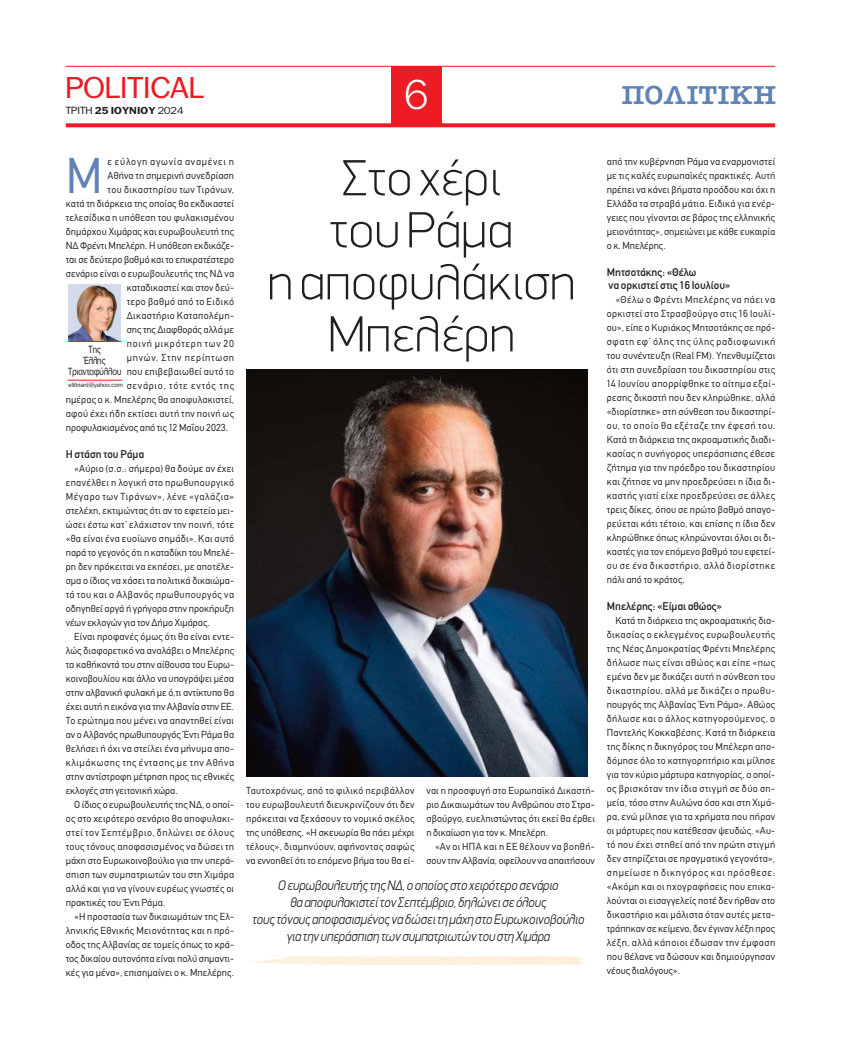
<style>
.page{position:relative;width:841px;height:1039px;background:#fff}
.page>*{position:absolute;margin:0;border:0;box-sizing:border-box;transform-origin:0 0}
.t1{font:100 51px/52px "PF Din Display";color:#231f20;text-align:center;scale:1.05 1}
.t2{font:49.3px "CF Din";color:#5f83b7}
.t3{font:300 40px "PF Franklin Gothic";color:#fff}
.t4{font:29px "PF Franklin Gothic";color:#ed1c24;scale:1.1 1}
.t5{font:26px "American Type ITC Hel Dm Bd";letter-spacing:.025em;color:#5f83b7;scale:1.06 1}
.t6{font:italic 300 14px/17px "PF Din Display";color:#231f20;text-align:center;scale:.91 1}
.t7{font:11px/13px "CF Din";color:#231f20}
.t8{font:10px/14px "CF Din";letter-spacing:.01em;color:#231f20;text-align:justify}
.t9{font:10px "CF Din";letter-spacing:.075em;color:#231f20}
.t10{font:10px "CF Din";letter-spacing:.03em;color:#231f20}
.t11{font:10px "CF Din";letter-spacing:.04em;color:#231f20}
.t12{font:10px "CF Din";letter-spacing:.035em;color:#231f20}
.t13{font:10px/11px "PF Franklin Gothic";color:#231f20;text-align:center;scale:.86 1}
.t14{font:700 9.7px "PF Franklin Gothic";letter-spacing:.01em;color:#231f20;scale:1.1 1}
.t15{font:6px "PF Franklin Gothic";color:#231f20}
.s1{font-weight:400;font-size:10px}
.s2{font-weight:400}
</style>
<div class="page">
<svg style="left:66px;top:123px;width:708px;height:4px;background:#ee2d34"></svg>
<div style="left:391px;top:66px;width:50px;height:61px;background:#ed1c24"></div>
<hr style="left:66px;top:66px;width:708px;height:1px;background:#ed1c24">
<img style="left:246px;top:369px;width:341px;height:407px">
<hr style="left:67px;top:379px;width:55px;height:1px;background:#ed1c24">
<img style="left:68px;top:284px;width:53px;height:57px">
<hr style="left:68px;top:341px;width:53px;height:1px;background:#ed1c24">
<svg style="left:266px;top:956px;width:320px;height:9px;background:#fdf1e1"></svg>
<svg style="left:253px;top:960px;width:13px;height:3px"></svg>
<h3 class="t4" style="left:66px;top:71px;width:127px">ΡOLITICAL</h3>
<h3 class="t3" style="left:404px;top:72px;width:25px">6</h3>
<h3 class="t5" style="left:621px;top:81px;width:147px">ΠΟΛΙΤΙΚΗ</h3>
<p class="t14" style="left:66px;top:104px;width:108px"><span class="s1">TΡΙΤΗ</span> 25 ΙΟΥΝΙΟΥ <span class="s2">2024</span></p>
<h2 class="t2" style="left:66px;top:157px;width:38px">Μ</h2>
<p class="t9" style="left:107px;top:157px;width:128px">ε εύλογη αγωνία αναμένει η</p>
<p class="t8" style="left:107px;top:169px;width:128px">Αθήνα τη σημερινή συνεδρίαση</p>
<p class="t11" style="left:107px;top:185px;width:128px">του δικαστηρίου των Τιράνων,</p>
<p class="t8" style="left:66px;top:197px;width:170px">κατά τη διάρκεια της οποίας θα εκδικαστεί</p>
<p class="t8" style="left:66px;top:211px;width:170px">τελεσίδικα η υπόθεση του φυλακισμένου</p>
<p class="t8" style="left:66px;top:225px;width:170px">δημάρχου Χιμάρας και ευρωβουλευτή της</p>
<p class="t8" style="left:66px;top:239px;width:170px">ΝΔ Φρέντι Μπελέρη. Η υπόθεση εκδικάζε-</p>
<p class="t8" style="left:66px;top:253px;width:170px">ται σε δεύτερο βαθμό και το επικρατέστερο</p>
<p class="t8" style="left:66px;top:267px;width:170px">σενάριο είναι ο ευρωβουλευτής της ΝΔ να</p>
<p class="t8" style="left:127px;top:281px;width:109px">καταδικαστεί και στον δεύ-</p>
<p class="t11" style="left:127px;top:297px;width:109px">τερο βαθμό από το Ειδικό</p>
<p class="t12" style="left:127px;top:311px;width:109px">Δικαστήριο Καταπολέμη-</p>
<p class="t8" style="left:127px;top:323px;width:109px">σης της Διαφθοράς αλλά με</p>
<p class="t9" style="left:127px;top:339px;width:109px">ποινή μικρότερη των 20</p>
<p class="t9" style="left:127px;top:353px;width:109px">μηνών. Στην περίπτωση</p>
<p class="t10" style="left:127px;top:367px;width:109px">που επιβεβαιωθεί αυτό το</p>
<p class="t9" style="left:127px;top:381px;width:109px">σενάριο, τότε εντός της</p>
<p class="t8" style="left:66px;top:393px;width:170px">ημέρας ο κ. Μπελέρης θα αποφυλακιστεί,</p>
<p class="t10" style="left:66px;top:409px;width:170px">αφού έχει ήδη εκτίσει αυτή την ποινή ως</p>
<p class="t8" style="left:66px;top:421px;width:164px">προφυλακισμένος από τις 12 Μαΐου 2023.</p>
<p class="t7" style="left:66px;top:448px;width:80px">Η στάση του Ράμα</p>
<p class="t8" style="left:66px;top:462px;width:170px;text-indent:9px">«Αύριο (σ.σ.: σήμερα) θα δούμε αν έχει επανέλθει η λογική στο πρωθυπουργικό Μέγαρο των Τιράνων», λένε «γαλάζια» στελέχη, εκτιμώντας ότι αν το εφετείο μει&shy;ώσει έστω κατ’ ελάχιστον την ποινή, τότε «θα είναι ένα ευοίωνο σημάδι». Και αυτό παρά το γεγονός ότι η καταδίκη του Μπελέ&shy;ρη δεν πρόκειται να εκπέσει, με αποτέλε&shy;σμα ο ίδιος να χάσει τα πολιτικά δικαιώμα&shy;τά του και ο Αλβανός πρωθυπουργός να οδηγηθεί αργά ή γρήγορα στην προκήρυξη νέων εκλογών για τον Δήμο Χιμάρας.</p>
<p class="t8" style="left:66px;top:630px;width:170px;text-indent:9px">Είναι προφανές όμως ότι θα είναι εντε&shy;λώς διαφορετικό να αναλάβει ο Μπελέρης τα καθήκοντά του στην αίθουσα του Ευρω&shy;κοινοβουλίου και άλλο να υπογράψει μέσα στην αλβανική φυλακή με ό,τι αντίκτυπο θα έχει αυτή η εικόνα για την Αλβανία στην ΕΕ.<br>Το ερώτημα που μένει να απαντηθεί είναι αν ο Αλβανός πρωθυπουργός Έντι Ράμα θα θελήσει ή όχι να στείλει ένα μήνυμα απο&shy;κλιμάκωσης της έντασης με την Αθήνα στην αντίστροφη μέτρηση προς τις εθνικές εκλογές στη γειτονική χώρα.</p>
<p class="t8" style="left:66px;top:798px;width:170px;text-indent:9px">Ο ίδιος ο ευρωβουλευτής της ΝΔ, ο οποί&shy;ος στο χειρότερο σενάριο θα αποφυλακι&shy;στεί τον Σεπτέμβριο, δηλώνει σε όλους τους τόνους αποφασισμένος να δώσει τη μάχη στο Ευρωκοινοβούλιο για την υπερά&shy;σπιση των συμπατριωτών του στη Χιμάρα αλλά και για να γίνουν ευρέως γνωστές οι πρακτικές του Έντι Ράμα.</p>
<p class="t8" style="left:66px;top:910px;width:170px;text-indent:9px">«Η προστασία των δικαιωμάτων της Ελ&shy;ληνικής Εθνικής Μειονότητας και η πρό&shy;οδος της Αλβανίας σε τομείς όπως το κρά&shy;τος δικαίου αυτονόητα είναι πολύ σημαντι&shy;κές για μένα», επισημαίνει ο κ. Μπελέρης.</p>
<p class="t13" style="left:88px;top:344px;width:16px">Της</p>
<p class="t13" style="left:68px;top:355px;width:63px">Έλλης<br>Τριανταφύλλου</p>
<p class="t15" style="left:68px;top:381px;width:56px">ellitriant@yahoo.com</p>
<h1 class="t1" style="left:267px;top:152px;width:294px">Στο χέρι<br>του Ράμα<br>η αποφυλάκιση</h1>
<h1 class="t1" style="left:327px;top:308px;width:179px">Μπελέρη</h1>
<p class="t8" style="left:246px;top:784px;width:170px">Ταυτοχρόνως, από το φιλικό περιβάλλον του ευρωβουλευτή διευκρινίζουν ότι δεν πρόκειται να ξεχάσουν το νομικό σκέλος της υπόθεσης. «Η σκευωρία θα πάει μέχρι τέλους», διαμηνύουν, αφήνοντας σαφώς να εννοηθεί ότι το επόμενο βήμα του θα εί-</p>
<p class="t8" style="left:426px;top:784px;width:170px">ναι η προσφυγή στο Ευρωπαϊκό Δικαστή&shy;ριο Δικαιωμάτων του Ανθρώπου στο Στρα&shy;σβούργο, ευελπιστώντας ότι εκεί θα έρθει η δικαίωση για τον κ. Μπελέρη.</p>
<p class="t8" style="left:426px;top:840px;width:170px;text-align:right">«Αν οι ΗΠΑ και η ΕΕ θέλουν να βοηθή&shy;σουν την Αλβανία, οφείλουν να απαιτήσουν</p>
<h3 class="t6" style="left:252px;top:876px;width:366px">Ο ευρωβουλευτής της ΝΔ, ο οποίος στο χειρότερο σενάριο<br>θα αποφυλακιστεί τον Σεπτέμβριο, δηλώνει σε όλους<br>τους τόνους αποφασισμένος να δώσει τη μάχη στο Ευρωκοινοβούλιο για την υπεράσπιση των συμπατριωτών του στη Χιμάρα</h3>
<p class="t8" style="left:606px;top:155px;width:170px">από την κυβέρνηση Ράμα να εναρμονιστεί με τις καλές ευρωπαϊκές πρακτικές. Αυτή πρέπει να κάνει βήματα προόδου και όχι η Ελλάδα τα στραβά μάτια. Ειδικά για ενέρ&shy;γειες που γίνονται σε βάρος της ελληνικής μειονότητας», σημειώνει με κάθε ευκαιρία o κ. Μπελέρης.</p>
<p class="t7" style="left:606px;top:266px;width:125px">Μητσοτάκης: «Θέλω<br>να ορκιστεί στις 16 Ιουλίου»</p>
<p class="t8" style="left:606px;top:293px;width:170px;text-indent:9px">«Θέλω ο Φρέντι Μπελέρης να πάει να ορκιστεί στο Στρασβούργο στις 16 Ιουλί&shy;ου», είπε ο Κυριάκος Μητσοτάκης σε πρό&shy;σφατη εφ’ όλης της ύλης ραδιοφωνική του συνέντευξη (Real FM). Υπενθυμίζεται ότι στη συνεδρίαση του δικαστηρίου στις 14 Ιουνίου απορρίφθηκε το αίτημα εξαί&shy;ρεσης δικαστή που δεν κληρώθηκε, αλλά «διορίστηκε» στη σύνθεση του δικαστηρί&shy;ου, το οποίο θα εξέταζε την έφεσή του.<br>Κατά τη διάρκεια της ακροαματικής διαδι&shy;κασίας η συνήγορος υπεράσπισης έθεσε ζήτημα για την πρόεδρο του δικαστηρίου και ζήτησε να μην προεδρεύσει η ίδια δι&shy;καστής γιατί είχε προεδρεύσει σε άλλες τρεις δίκες, όπου σε πρώτο βαθμό απαγο&shy;ρεύεται κάτι τέτοιο, και επίσης η ίδια δεν κληρώθηκε όπως κληρώνονται όλοι οι δι&shy;καστές για τον επόμενο βαθμό του εφετεί&shy;ου σε ένα δικαστήριο, αλλά διορίστηκε πάλι από το κράτος.</p>
<p class="t7" style="left:606px;top:600px;width:117px">Μπελέρης: «Είμαι αθώος»</p>
<p class="t8" style="left:606px;top:614px;width:170px;text-indent:9px">Κατά τη διάρκεια της ακροαματικής δια&shy;δικασίας ο εκλεγμένος ευρωβουλευτής της Νέας Δημοκρατίας Φρέντι Μπελέρης δήλωσε πως είναι αθώος και είπε «πως εμένα δεν με δικάζει αυτή η σύνθεση του δικαστηρίου, αλλά με δικάζει ο πρωθυ&shy;πουργός της Αλβανίας Έντι Ράμα». Αθώος δήλωσε και ο άλλος κατηγορούμενος, ο Παντελής Κοκκαβέσης. Κατά τη διάρκεια της δίκης η δικηγόρος του Μπέλερη απο&shy;δόμησε όλο το κατηγορητήριο και μίλησε για τον κύριο μάρτυρα κατηγορίας, ο οποί&shy;ος βρισκόταν την ίδια στιγμή σε δύο ση&shy;μεία, τόσο στην Αυλώνα όσο και στη Χιμά&shy;ρα, ενώ μίλησε για τα χρήματα που πήραν οι μάρτυρες που κατέθεσαν ψευδώς. «Αυ&shy;τό που έχει στηθεί από την πρώτη στιγμή δεν στηρίζεται σε πραγματικά γεγονότα», σημείωσε η δικηγόρος και πρόσθεσε: «Ακόμη και οι ηχογραφήσεις που επικα&shy;λούνται οι εισαγγελείς ποτέ δεν ήρθαν στο δικαστήριο και μάλιστα όταν αυτές μετα&shy;τράπηκαν σε κείμενο, δεν έγιναν λέξη προς λέξη, αλλά κάποιοι έδωσαν την έμφαση που θέλανε να δώσουν και δημιούργησαν νέους διαλόγους».</p>
</div>
